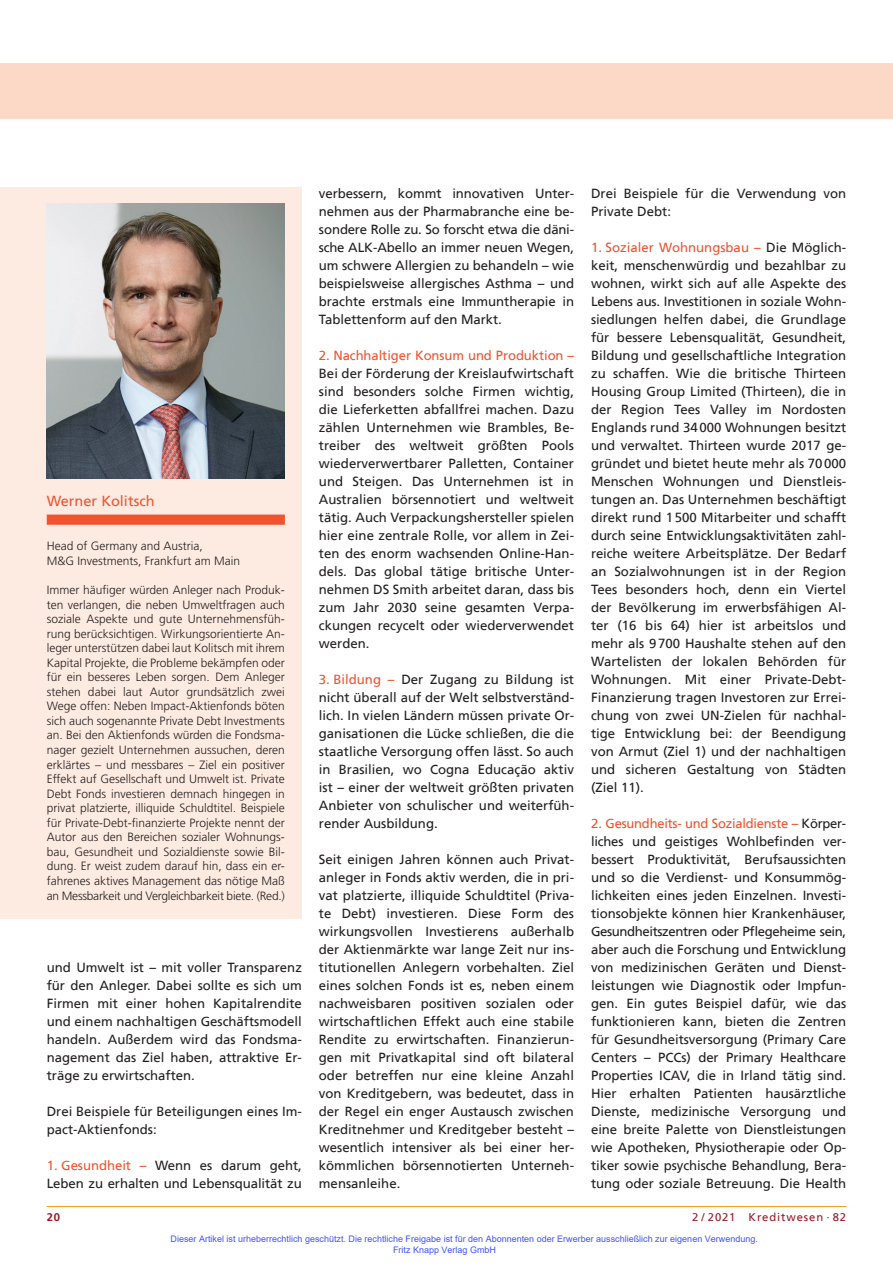
<style>
.page{position:relative;width:893px;height:1263px;background:#fff}
.page>*{position:absolute;margin:0;border:0;box-sizing:border-box;transform-origin:0 0}
.t1{font:14.55px "Frutiger";color:#f0542e}
.t2{font:13.2px/18px "Frutiger";color:#231f20;text-align:justify}
.t3{font:13.2px "Frutiger";letter-spacing:-.005em;color:#f0542e}
.t4{font:300 12px/14.5px "Frutiger";color:#231f20}
.t5{font:11.25px "Frutiger";letter-spacing:.08em;color:#981a26}
.t6{font:700 11.25px "Frutiger";color:#981a26}
.t7{font:9px/10.8px "Arial";color:#4054ff}
.s1{color:#f0542e}
</style>
<div class="page">
<div style="left:0;top:64px;width:893px;height:55px;background:#fcd9c7"></div>
<hr style="left:47px;top:1206px;width:799px;height:1px;background:#f1a31e">
<div style="left:0;top:187px;width:302px;height:731px;background:#fdebe1"></div>
<div style="left:47px;top:514px;width:238px;height:11px;background:#f0542e"></div>
<img style="left:47px;top:204px;width:238px;height:274px">
<p class="t1" style="left:47px;top:494px;width:109px">Werner Kolitsch</p>
<p class="t4" style="left:47px;top:539px;width:195px">Head of Germany and Austria,<br>M&amp;G Investments, Frankfurt am Main</p>
<p class="t4" style="left:47px;top:583px;width:240px;text-align:justify">Immer häufiger würden Anleger nach Produk&shy;ten verlangen, die neben Umweltfragen auch soziale Aspekte und gute Unternehmensfüh&shy;rung berücksichtigen. Wirkungsorientierte An&shy;leger unterstützen dabei laut Kolitsch mit ihrem Kapital Projekte, die Probleme bekämpfen oder für ein besseres Leben sorgen. Dem Anleger stehen dabei laut Autor grundsätzlich zwei Wege offen: Neben Impact-Aktienfonds böten sich auch sogenannte Private Debt Investments an. Bei den Aktienfonds würden die Fondsma&shy;nager gezielt Unternehmen aussuchen, deren erklärtes – und messbares – Ziel ein positiver Effekt auf Gesellschaft und Umwelt ist. Private Debt Fonds investieren demnach hingegen in privat platzierte, illiquide Schuldtitel. Beispiele für Private-Debt-finanzierte Projekte nennt der Autor aus den Bereichen sozialer Wohnungs&shy;bau, Gesundheit und Sozialdienste sowie Bil&shy;dung. Er weist zudem darauf hin, dass ein er&shy;fahrenes aktives Management das nötige Maß an Messbarkeit und Vergleichbarkeit biete. (Red.)</p>
<p class="t2" style="left:47px;top:959px;width:257px">und Umwelt ist – mit voller Transparenz für den Anleger. Dabei sollte es sich um Firmen mit einer hohen Kapitalrendite und einem nachhaltigen Geschäftsmodell handeln. Außerdem wird das Fondsma&shy;nagement das Ziel haben, attraktive Er&shy;träge zu erwirtschaften.</p>
<p class="t2" style="left:47px;top:1103px;width:257px">Drei Beispiele für Beteiligungen eines Im&shy;pact-Aktienfonds:</p>
<p class="t2" style="left:47px;top:1157px;width:257px"><span class="s1">1. Gesundheit –</span> Wenn es darum geht,<br>Leben zu erhalten und Lebensqualität zu</p>
<p class="t2" style="left:319px;top:185px;width:257px">verbessern, kommt innovativen Unter&shy;nehmen aus der Pharmabranche eine be&shy;sondere Rolle zu. So forscht etwa die däni&shy;sche ALK-Abello an immer neuen Wegen, um schwere Allergien zu behandeln – wie beispielsweise allergisches Asthma – und brachte erstmals eine Immuntherapie in Tablettenform auf den Markt.</p>
<p class="t3" style="left:319px;top:349px;width:257px">2. Nachhaltiger Konsum und Produktion –</p>
<p class="t2" style="left:319px;top:365px;width:257px">Bei der Förderung der Kreislaufwirtschaft sind besonders solche Firmen wichtig, die Lieferketten abfallfrei machen. Dazu zählen Unternehmen wie Brambles, Be&shy;treiber des weltweit größten Pools wiederverwertbarer Palletten, Container und Steigen. Das Unternehmen ist in Australien börsennotiert und weltweit tätig. Auch Verpackungshersteller spielen hier eine zentrale Rolle, vor allem in Zei&shy;ten des enorm wachsenden Online-Han&shy;dels. Das global tätige britische Unter&shy;nehmen DS Smith arbeitet daran, dass bis zum Jahr 2030 seine gesamten Verpa&shy;ckungen recycelt oder wiederverwendet werden.</p>
<p class="t2" style="left:319px;top:671px;width:257px"><span class="s1">3. Bildung –</span> Der Zugang zu Bildung ist nicht überall auf der Welt selbstverständ&shy;lich. In vielen Ländern müssen private Or&shy;ganisationen die Lücke schließen, die die staatliche Versorgung offen lässt. So auch in Brasilien, wo Cogna Educação aktiv ist – einer der weltweit größten privaten Anbieter von schulischer und weiterfüh&shy;render Ausbildung.</p>
<p class="t2" style="left:319px;top:851px;width:257px">Seit einigen Jahren können auch Privat&shy;anleger in Fonds aktiv werden, die in pri&shy;vat platzierte, illiquide Schuldtitel (Priva&shy;te Debt) investieren. Diese Form des wirkungsvollen Investierens außerhalb der Aktienmärkte war lange Zeit nur ins&shy;titutionellen Anlegern vorbehalten. Ziel eines solchen Fonds ist es, neben einem nachweisbaren positiven sozialen oder wirtschaftlichen Effekt auch eine stabile Rendite zu erwirtschaften. Finanzierun&shy;gen mit Privatkapital sind oft bilateral oder betreffen nur eine kleine Anzahl von Kreditgebern, was bedeutet, dass in der Regel ein enger Austausch zwischen Kreditnehmer und Kreditgeber besteht – wesentlich intensiver als bei einer her&shy;kömmlichen börsennotierten Unterneh&shy;mensanleihe.</p>
<p class="t2" style="left:591px;top:185px;width:257px">Drei Beispiele für die Verwendung von<br>Private Debt:</p>
<p class="t2" style="left:591px;top:239px;width:257px"><span class="s1">1. Sozialer Wohnungsbau –</span> Die Möglich&shy;keit, menschenwürdig und bezahlbar zu wohnen, wirkt sich auf alle Aspekte des Lebens aus. Investitionen in soziale Wohn&shy;siedlungen helfen dabei, die Grundlage für bessere Lebensqualität, Gesundheit, Bildung und gesellschaftliche Integration zu schaffen. Wie die britische Thirteen Housing Group Limited (Thirteen), die in der Region Tees Valley im Nordosten Englands rund 34000 Wohnungen besitzt und verwaltet. Thirteen wurde 2017 ge&shy;gründet und bietet heute mehr als 70000<br>Menschen Wohnungen und Dienstleis&shy;tungen an. Das Unternehmen beschäftigt direkt rund 1500 Mitarbeiter und schafft durch seine Entwicklungsaktivitäten zahl&shy;reiche weitere Arbeitsplätze. Der Bedarf an Sozialwohnungen ist in der Region Tees besonders hoch, denn ein Viertel der Bevölkerung im erwerbsfähigen Al&shy;ter (16 bis 64) hier ist arbeitslos und mehr als 9700 Haushalte stehen auf den Wartelisten der lokalen Behörden für Wohnungen. Mit einer Private-Debt-Finanzierung tragen Investoren zur Errei&shy;chung von zwei UN-Zielen für nachhal&shy;tige Entwicklung bei: der Beendigung von Armut (Ziel 1) und der nachhaltigen und sicheren Gestaltung von Städten (Ziel 11).</p>
<p class="t2" style="left:591px;top:815px;width:257px"><span class="s1">2. Gesundheits- und Sozialdienste –</span> Körper&shy;liches und geistiges Wohlbefinden ver&shy;bessert Produktivität, Berufsaussichten und so die Verdienst- und Konsummög&shy;lichkeiten eines jeden Einzelnen. Investi&shy;tionsobjekte können hier Krankenhäuser, Gesundheitszentren oder Pflegeheime sein, aber auch die Forschung und Entwicklung von medizinischen Geräten und Dienst&shy;leistungen wie Diagnostik oder Impfun&shy;gen. Ein gutes Beispiel dafür, wie das funktionieren kann, bieten die Zentren für Gesundheitsversorgung (Primary Care Centers – PCCs) der Primary Healthcare Properties ICAV, die in Irland tätig sind.<br>Hier erhalten Patienten hausärztliche Dienste, medizinische Versorgung und eine breite Palette von Dienstleistungen wie Apotheken, Physiotherapie oder Op&shy;tiker sowie psychische Behandlung, Bera&shy;tung oder soziale Betreuung. Die Health</p>
<p class="t6" style="left:47px;top:1211px;width:15px">20</p>
<p class="t5" style="left:692px;top:1211px;width:156px">2 / 2021 Kreditwesen · 82</p>
<p class="t7" style="left:393px;top:1233px;width:366px;text-indent:-223px">Dieser Artikel ist urheberrechtlich geschützt. Die rechtliche Freigabe ist für den Abonnenten oder Erwerber ausschließlich zur eigenen Verwendung.<br>Fritz Knapp Verlag GmbH</p>
</div>
